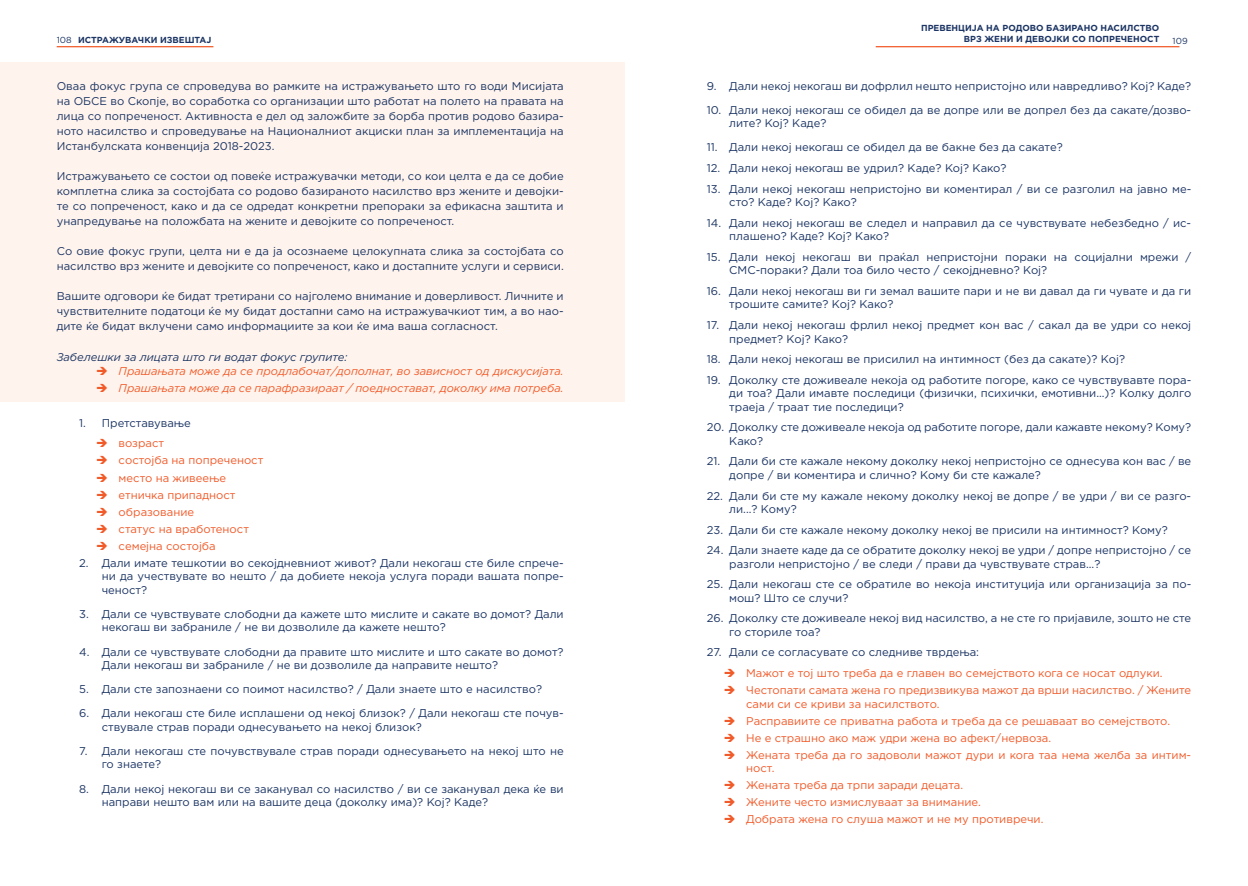
<style>
.page{position:relative;width:1248px;height:886px;background:#fff}
.page>*{position:absolute;margin:0;border:0;box-sizing:border-box;transform-origin:0 0}
.t1{font:11.25px/13.5px "Gotham Pro";color:#1c3564}
.t2{font:11.25px/17px "Gotham Pro";color:#f15a29}
.t3{font:italic 11.25px/17px "Gotham Pro";color:#f15a29}
.t4{font:italic 11.25px "Gotham Pro";color:#1c3564}
.t5{font:700 8.75px/10.5px "Gotham Pro";color:#1c3564;text-align:right}
.t6{font:8.75px "Gotham Pro";color:#1c3564}
.s1{font-weight:400}
</style>
<div class="page">
<hr style="left:57px;top:46px;width:156px;height:1px;background:#f15a29">
<hr style="left:875px;top:46px;width:304px;height:1px;background:#f15a29">
<div style="left:0;top:63px;width:624px;height:339px;background:#fff4ed"></div>
<p class="t5" style="left:921px;top:23px;width:240px">ПРЕВЕНЦИЈА НА РОДОВО БАЗИРАНО НАСИЛСТВО<br>ВРЗ ЖЕНИ И ДЕВОЈКИ СО ПОПРЕЧЕНОСТ</p>
<p class="t5" style="left:57px;top:34px;width:156px"><span class="s1">108</span> ИСТРАЖУВАЧКИ ИЗВЕШТАЈ</p>
<p class="t6" style="left:1172px;top:36px;width:17px">109</p>
<p class="t1" style="left:57px;top:78px;width:508px;line-height:15px;text-align:justify">Оваа фокус група се спроведува во рамките на истражувањето што го води Мисијата на ОБСЕ во Скопје, во соработка со организации што работат на полето на правата на лица со попреченост. Активноста е дел од заложбите за борба против родово базира&shy;ното насилство и спроведување на Националниот акциски план за имплементација на И станбулската конвенција 2018-2023.</p>
<p class="t1" style="left:57px;top:168px;width:508px;line-height:15px;text-align:justify">И стражувањето се состои од повеќе истражувачки методи, со кои целта е да се добие комплетна слика за состојбата со родово базираното насилство врз жените и девојки&shy;те со попреченост, како и да се одредат конкретни препораки за ефикасна заштита и унапредување на положбата на жените и девојките со попреченост.</p>
<p class="t1" style="left:57px;top:243px;width:508px;line-height:15px">Со овие фокус групи, целта ни е да ја осознаеме целокупната слика за состојбата со насилство врз жените и девојките со попреченост, како и достапните услуги и сервиси.</p>
<p class="t1" style="left:57px;top:288px;width:508px;line-height:15px;text-align:justify">Вашите одговори ќе бидат третирани со најголемо внимание и доверливост. Личните и чувствителните податоци ќе му бидат достапни само на истражувачкиот тим, а во нао&shy;дите ќе бидат вклучени само информациите за кои ќе има ваша согласност.</p>
<p class="t4" style="left:57px;top:351px;width:292px">Забелешки за лицата што ги водат фокус групите:</p>
<p class="t3" style="left:119px;top:362px;width:446px">Прашањата може да се продлабочат/дополнат, во зависност од дискусијата.<br>Прашањата може да се парафразираат / поедностават, доколку има потреба.</p>
<p class="t1" style="left:79px;top:416px;width:113px">1. П ретставување</p>
<p class="t2" style="left:119px;top:435px;width:146px">возраст<br>состојба на попреченост место на живеење етничка припадност образование<br>статус на вработеност семејна состојба</p>
<p class="t1" style="left:102px;top:556px;width:463px;text-align:justify;text-indent:-22px">2. Дали имате тешкотии во секојдневниот живот? Дали некогаш сте биле спрече&shy;ни да учествувате во нешто / да добиете некоја услуга поради вашата попре&shy;ченост?</p>
<p class="t1" style="left:102px;top:607px;width:463px;text-indent:-22px">3. Дали се чувствувате слободни да кажете што мислите и сакате во домот? Дали некогаш ви забраниле / не ви дозволиле да кажете нешто?</p>
<p class="t1" style="left:102px;top:645px;width:463px;text-indent:-22px">4. Дали се чувствувате слободни да правите што мислите и што сакате во домот?<br>Дали некогаш ви забраниле / не ви дозволиле да направите нешто?</p>
<p class="t1" style="left:79px;top:682px;width:464px">5. Дали сте запознаени со поимот насилство? / Дали знаете што е насилство?</p>
<p class="t1" style="left:102px;top:706px;width:463px;text-indent:-22px">6. Дали некогаш сте биле исплашени од некој близок? / Дали некогаш сте почув&shy;ствувале страв поради однесувањето на некој близок?</p>
<p class="t1" style="left:102px;top:744px;width:463px;text-indent:-22px">7. Дали некогаш сте почувствувале страв поради однесувањето на некој што не го знаете?</p>
<p class="t1" style="left:102px;top:782px;width:463px;text-indent:-22px">8. Дали некој некогаш ви се заканувал со насилство / ви се заканувал дека ќе ви направи нешто вам или на вашите деца (доколку има)? Кој? Каде?</p>
<p class="t1" style="left:706px;top:79px;width:486px">9. Дали некој некогаш ви дофрлил нешто непристојно или навредливо? Кој? Каде?</p>
<p class="t1" style="left:729px;top:103px;width:463px;text-indent:-22px">10. Дали некој некогаш се обидел да ве допре или ве допрел без да сакате/дозво&shy;лите? Кој? Каде?</p>
<p class="t1" style="left:706px;top:141px;width:357px">11. Дали некој некогаш се обидел да ве бакне без да сакате?</p>
<p class="t1" style="left:706px;top:161px;width:301px">12. Дали некој некогаш ве удрил? Каде? Кој? Како?</p>
<p class="t1" style="left:729px;top:182px;width:463px;text-indent:-22px">13. Дали некој некогаш непристојно ви коментирал / ви се разголил на јавно ме&shy;сто? Каде? Кој? Како?</p>
<p class="t1" style="left:729px;top:216px;width:463px;text-indent:-22px">14. Дали некој некогаш ве следел и направил да се чувствувате небезбедно / ис&shy;плашено? Каде? Кој? Како?</p>
<p class="t1" style="left:729px;top:250px;width:463px;text-indent:-22px">15. Дали некој некогаш ви праќал непристојни пораки на социјални мрежи /<br>СМС-пораки? Дали тоа било често / секојдневно? Кој?</p>
<p class="t1" style="left:729px;top:284px;width:463px;text-indent:-22px">16. Дали некој некогаш ви ги земал вашите пари и не ви давал да ги чувате и да ги трошите самите? Кој? Како?</p>
<p class="t1" style="left:729px;top:318px;width:463px;text-indent:-22px">17. Дали некој некогаш фрлил некој предмет кон вас / сакал да ве удри со некој предмет? Кој? Како?</p>
<p class="t1" style="left:706px;top:352px;width:420px">18. Дали некој некогаш ве присилил на интимност (без да сакате)? Кој?</p>
<p class="t1" style="left:729px;top:373px;width:463px;text-align:justify;text-indent:-22px">19. Доколку сте доживеале некоја од работите погоре, како се чувствувавте пора&shy;ди тоа? Дали имавте последици (физички, психички, емотивни...)? Колку долго траеја / траат тие последици?</p>
<p class="t1" style="left:729px;top:420px;width:463px;text-indent:-22px">20. Доколку сте доживеале некоја од работите погоре, дали кажавте некому? Кому?<br>Како?</p>
<p class="t1" style="left:729px;top:455px;width:463px;text-indent:-22px">21. Дали би сте кажале некому доколку некој непристојно се однесува кон вас / ве допре / ви коментира и слично? Кому би сте кажале?</p>
<p class="t1" style="left:729px;top:489px;width:463px;text-indent:-22px">22. Дали би сте му кажале некому доколку некој ве допре / ве удри / ви се разго&shy;ли...? Кому?</p>
<p class="t1" style="left:706px;top:523px;width:462px">23. Дали би сте кажале некому доколку некој ве присили на интимност? Кому?</p>
<p class="t1" style="left:729px;top:543px;width:463px;text-indent:-22px">24. Дали знаете каде да се обратите доколку некој ве удри / допре непристојно / се разголи непристојно / ве следи / прави да чувствувате страв...?</p>
<p class="t1" style="left:729px;top:577px;width:463px;text-indent:-22px">25. Дали некогаш сте се обратиле во некоја институција или организација за по&shy;мош? Што се случи?</p>
<p class="t1" style="left:729px;top:612px;width:463px;text-indent:-22px">26. Доколку сте доживеале некој вид насилство, а не сте го пријавиле, зошто не сте го сториле тоа?</p>
<p class="t1" style="left:706px;top:646px;width:274px">27. Дали се согласувате со следниве тврдења:</p>
<p class="t2" style="left:746px;top:664px;width:446px">Мажот е тој што треба да е главен во семејството кога се носат одлуки.<br>Ч естопати самата жена го предизвикува мажот да врши насилство. / Жените</p>
<p class="t2" style="left:746px;top:695px;width:446px">сами си се криви за насилството.<br>Расправиите се приватна работа и треба да се решаваат во семејството.<br>Не е страшно ако маж удри жена во афект/нервоза.<br>Жената треба да го задоволи мажот дури и кога таа нема желба за интим-</p>
<p class="t2" style="left:746px;top:760px;width:299px">ност.<br>Жената треба да трпи заради децата.<br>Жените често измислуваат за внимание.<br>Добрата жена го слуша мажот и не му противречи.</p>
</div>
